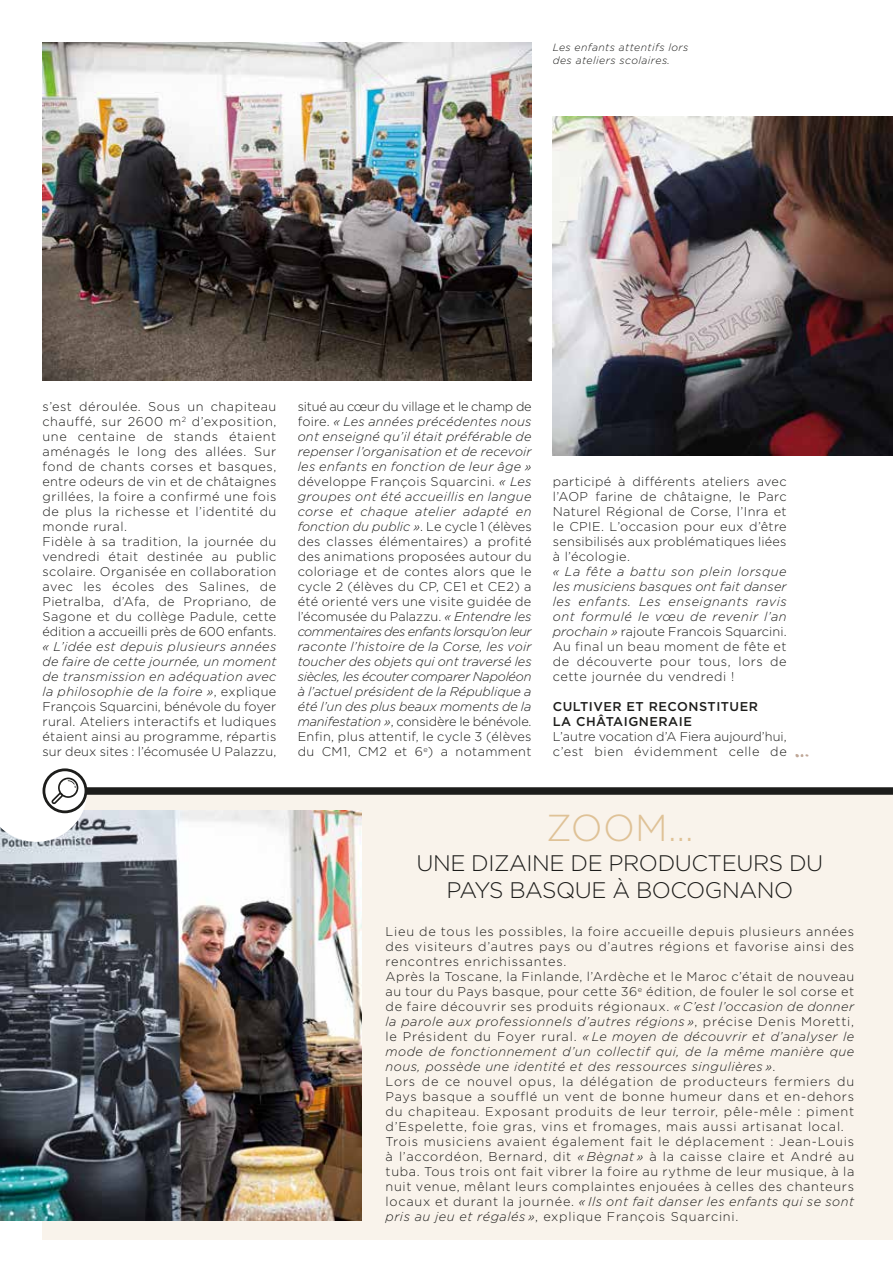
<style>
.page{position:relative;width:893px;height:1263px;background:#fff}
.page>*{position:absolute;margin:0;border:0;box-sizing:border-box;transform-origin:0 0}
.t1{font:300 37.5px "Gotham";color:#dfc297}
.t2{font:30px "olivier";color:#bfa797}
.t3{font:300 22.5px/27px "Gotham";letter-spacing:-.02em;color:#1d1d1b;text-align:center}
.t4{font:300 12.75px/15px "Gotham";letter-spacing:.045em;color:#1d1d1b}
.t5{font:italic 300 12.75px/15px "Gotham";color:#1d1d1b;text-align:justify}
.t6{font:300 12.75px/15px "Gotham";letter-spacing:.005em;color:#1d1d1b}
.t7{font:500 12.75px/15px "Gotham";letter-spacing:.04em;color:#1d1d1b}
.t8{font:italic 300 10.5px/12.6px "Gotham";letter-spacing:.04em;color:#1d1d1b}
.s1{font-style:italic}
.s2{font-style:normal}
</style>
<div class="page">
<div style="left:43px;top:791px;width:850px;height:448px;background:#f9f3eb"></div>
<img style="left:0;top:811px;width:361px;height:410px">
<div style="left:86px;top:787px;width:807px;height:8px;background:#1d1d1b"></div>
<svg style="left:0;top:768px;width:87px;height:74px"></svg>
<img style="left:43px;top:43px;width:488px;height:338px">
<img style="left:553px;top:117px;width:340px;height:338px">
<p class="t8" style="left:553px;top:41px;width:137px">Les enfants attentifs lors des ateliers scolaires.</p>
<p class="t4" style="left:43px;top:399px;width:235px">s’est déroulée. Sous un chapiteau chauffé, sur 2600 m<sup>2</sup> d’exposition, une centaine de stands étaient aménagés le long des allées. Sur fond de chants corses et basques, entre odeurs de vin et de châtaignes grillées, la foire a confirmé une fois de plus la richesse et l’identité du monde rural.<br>Fidèle à sa tradition, la journée du vendredi était destinée au public scolaire. Organisée en collaboration avec les écoles des Salines, de Pietralba, d’Afa, de Propriano, de Sagone et du collège Padule, cette édition a accueilli près de 600 enfants.</p>
<p class="t4" style="left:43px;top:639px;width:235px;text-align:justify"><span class="s1">« L’idée est depuis plusieurs années de faire de cette journée, un moment de transmission en adéquation avec la philosophie de la foire »</span>, explique François Squarcini, bénévole du foyer rural. Ateliers interactifs et ludiques étaient ainsi au programme, répartis sur deux sites : l’écomusée U Palazzu,</p>
<p class="t5" style="left:298px;top:399px;width:236px"><span class="s2">situé au cœur du village et le champ de foire.</span> « Les années précédentes nous ont enseigné qu’il était préférable de repenser l’organisation et de recevoir les enfants en fonction de leur âge » <span class="s2">développe François Squarcini.</span> « Les groupes ont été accueillis en langue corse et chaque atelier adapté en fonction du public »<span class="s2">. Le cycle 1 (élèves des classes élémentaires) a profité des animations proposées autour du coloriage et de contes alors que le cycle 2 (élèves du CP, CE1 et CE2) a été orienté vers une visite guidée de l’écomusée du Palazzu.</span> « Entendre les commentaires des enfants lorsqu’on leur raconte l’histoire de la Corse, les voir toucher des objets qui ont traversé les siècles, les écouter comparer Napoléon à l’actuel président de la République a été l’un des plus beaux moments de la manifestation »<span class="s2">, considère le bénévole.<br>Enfin, plus attentif, le cycle 3 (élèves du CM1, CM2 et 6</span><sup>e</sup><span class="s2">) a notamment</span></p>
<p class="t4" style="left:553px;top:474px;width:235px;text-align:justify">participé à différents ateliers avec l’AOP farine de châtaigne, le Parc Naturel Régional de Corse, l’Inra et le CPIE. L’occasion pour eux d’être sensibilisés aux problématiques liées à l’écologie.</p>
<p class="t5" style="left:553px;top:564px;width:235px">« La fête a battu son plein lorsque les musiciens basques ont fait danser les enfants. Les enseignants ravis ont formulé le vœu de revenir l’an prochain » <span class="s2">rajoute Francois Squarcini.<br>Au final un beau moment de fête et de découverte pour tous, lors de cette journée du vendredi !</span></p>
<p class="t7" style="left:553px;top:699px;width:207px">CULTIVER ET RECONSTITUER<br>LA CHÂTAIGNERAIE</p>
<p class="t6" style="left:553px;top:729px;width:235px">L’autre vocation d’A Fiera aujourd’hui, c’est bien évidemment celle de</p>
<h2 class="t2" style="left:793px;top:730px;width:17px">…</h2>
<h1 class="t1" style="left:546px;top:804px;width:149px">ZOOM…</h1>
<h3 class="t3" style="left:416px;top:849px;width:408px">UNE DIZAINE DE PRODUCTEURS DU<br>PAYS BASQUE À BOCOGNANO</h3>
<p class="t4" style="left:386px;top:923px;width:470px">Lieu de tous les possibles, la foire accueille depuis plusieurs années des visiteurs d’autres pays ou d’autres régions et favorise ainsi des rencontres enrichissantes.<br>Après la Toscane, la Finlande, l’Ardèche et le Maroc c’était de nouveau au tour du Pays basque, pour cette 36<sup>e</sup> édition, de fouler le sol corse et de faire découvrir ses produits régionaux. <span class="s1">« C’est l’occasion de donner la parole aux professionnels d’autres régions »</span>, précise Denis Moretti, le Président du Foyer rural. <span class="s1">« Le moyen de découvrir et d’analyser le mode de fonctionnement d’un collectif qui, de la même manière que nous, possède une identité et des ressources singulières »</span>.<br>Lors de ce nouvel opus, la délégation de producteurs fermiers du Pays basque a soufflé un vent de bonne humeur dans et en-dehors du chapiteau. Exposant produits de leur terroir, pêle-mêle : piment d’Espelette, foie gras, vins et fromages, mais aussi artisanat local.<br>Trois musiciens avaient également fait le déplacement : Jean-Louis à l’accordéon, Bernard, dit <span class="s1">« Bègnat »</span> à la caisse claire et André au tuba. Tous trois ont fait vibrer la foire au rythme de leur musique, à la nuit venue, mêlant leurs complaintes enjouées à celles des chanteurs locaux et durant la journée. <span class="s1">« Ils ont fait danser les enfants qui se sont pris au jeu et régalés »</span>, explique François Squarcini.</p>
</div>
